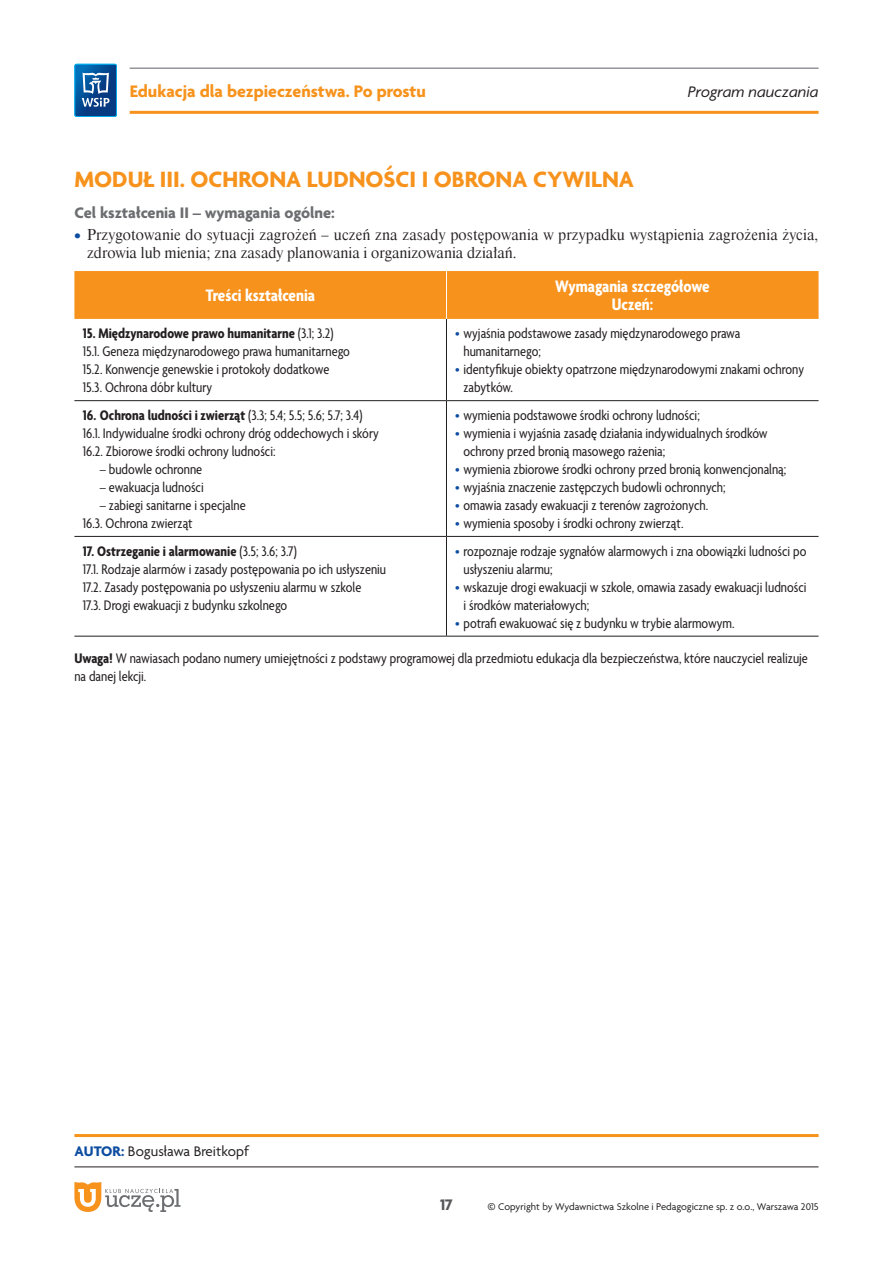
<style>
.page{position:relative;width:893px;height:1263px;background:#fff}
.page>*{position:absolute;margin:0;border:0;box-sizing:border-box;transform-origin:0 0}
.t1{font:700 24px "Agenda Pl";color:#f7931d}
.t2{font:700 condensed 18px/18px "Agenda Pl";color:#fff;text-align:center}
.t3{font:700 18px "Agenda Pl";color:#f7931d}
.t4{font:700 16.5px "Agenda Pl";color:#6c6d70}
.t5{font:italic 16.5px "Agenda Pl";color:#231f20}
.t6{font:700 16.5px "Agenda Pl";color:#57585a}
.t7{font:condensed 15px/18px "Agenda Pl";color:#231f20}
.t8{font:15px/18px "Dutch 801 Hd EU";letter-spacing:.01em;color:#231f20}
.t9{font:15px "Agenda Pl";color:#231f20}
.t10{font:10.5px "Agenda Pl";color:#231f20}
.s1{font-family:"Agenda Pl";font-weight:700;color:#0d4da1}
.s2{font-weight:700}
.s3{color:#0d4da1}
.s4{font-weight:700;color:#0d4da1}
.s5{font-size:13.5px}
</style>
<div class="page">
<hr style="left:74px;top:1134px;width:745px;height:3px;background:#f7931d">
<hr style="left:74px;top:1166px;width:745px;height:1px;background:#231f20">
<div style="left:74px;top:271px;width:745px;height:48px;background:#f7931d"></div>
<hr style="left:446px;top:271px;width:1px;height:48px;background:#fff">
<hr style="left:446px;top:319px;width:1px;height:81px;background:#231f20">
<hr style="left:446px;top:401px;width:1px;height:135px;background:#231f20">
<hr style="left:446px;top:537px;width:1px;height:99px;background:#231f20">
<hr style="left:74px;top:400px;width:372px;height:1px;background:#231f20">
<hr style="left:446px;top:400px;width:373px;height:1px;background:#231f20">
<hr style="left:74px;top:536px;width:372px;height:1px;background:#231f20">
<hr style="left:446px;top:536px;width:373px;height:1px;background:#231f20">
<hr style="left:74px;top:636px;width:372px;height:1px;background:#231f20">
<hr style="left:446px;top:636px;width:373px;height:1px;background:#231f20">
<hr style="left:130px;top:67px;width:689px;height:2px;background:#939598">
<hr style="left:130px;top:111px;width:689px;height:3px;background:#f7931d">
<svg style="left:74px;top:64px;width:43px;height:53px;background:#296ca9"></svg>
<svg style="left:74px;top:1182px;width:107px;height:30px"></svg>
<p class="t3" style="left:130px;top:81px;width:298px">Edukacja dla bezpieczeństwa. Po prostu</p>
<p class="t5" style="left:688px;top:82px;width:132px">Program nauczania</p>
<h1 class="t1" style="left:74px;top:165px;width:557px">Moduł III. Ochrona ludności i obrona cywilna</h1>
<p class="t4" style="left:74px;top:203px;width:262px">Cel kształcenia II – wymagania ogólne:</p>
<p class="t8" style="left:87px;top:226px;width:733px;text-indent:-13px"><span class="s1">•</span> Przygotowanie do sytuacji zagrożeń – uczeń zna zasady postępowania w przypadku wystąpienia zagrożenia życia, zdrowia lub mienia; zna zasady planowania i organizowania działań.</p>
<p class="t2" style="left:206px;top:286px;width:111px">Treści kształcenia</p>
<p class="t2" style="left:555px;top:277px;width:156px">Wymagania szczegółowe<br>Uczeń:</p>
<p class="t7" style="left:83px;top:324px;width:269px"><span class="s2">15. Międzynarodowe prawo humanitarne</span> (3.1; 3.2)<br>15.1. Geneza międzynarodowego prawa humanitarnego 15.2. Konwencje genewskie i protokoły dodatkowe 15.3. Ochrona dóbr kultury</p>
<p class="t7" style="left:463px;top:324px;width:278px;text-indent:-9px"><span class="s3">•</span> wyjaśnia podstawowe zasady międzynarodowego prawa humanitarnego;</p>
<p class="t7" style="left:463px;top:360px;width:342px;text-indent:-9px"><span class="s3">•</span> identyfikuje obiekty opatrzone międzynarodowymi znakami ochrony zabytków.</p>
<p class="t7" style="left:83px;top:406px;width:297px"><span class="s2">16. Ochrona ludności i zwierząt</span> (3.3; 5.4; 5.5; 5.6; 5.7; 3.4)<br>16.1. Indywidualne środki ochrony dróg oddechowych i skóry<br>16.2. Zbiorowe środki ochrony ludności:</p>
<p class="t7" style="left:100px;top:460px;width:104px">– budowle ochronne</p>
<p class="t7" style="left:100px;top:478px;width:105px">– ewakuacja ludności</p>
<p class="t7" style="left:83px;top:496px;width:164px;text-indent:17px">– zabiegi sanitarne i specjalne<br>16.3. Ochrona zwierząt</p>
<p class="t7" style="left:455px;top:406px;width:246px"><span class="s3">•</span> wymienia podstawowe środki ochrony ludności;</p>
<p class="t7" style="left:463px;top:424px;width:306px;text-indent:-9px"><span class="s3">•</span> wymienia i wyjaśnia zasadę działania indywidualnych środków ochrony przed bronią masowego rażenia;</p>
<p class="t7" style="left:455px;top:460px;width:333px"><span class="s3">•</span> wymienia zbiorowe środki ochrony przed bronią konwencjonalną;</p>
<p class="t7" style="left:455px;top:478px;width:272px"><span class="s3">•</span> wyjaśnia znaczenie zastępczych budowli ochronnych;</p>
<p class="t7" style="left:455px;top:496px;width:255px"><span class="s3">•</span> omawia zasady ewakuacji z terenów zagrożonych.</p>
<p class="t7" style="left:455px;top:514px;width:230px"><span class="s3">•</span> wymienia sposoby i środki ochrony zwierząt.</p>
<p class="t7" style="left:83px;top:541px;width:305px"><span class="s2">17. Ostrzeganie i alarmowanie</span> (3.5; 3.6; 3.7)<br>17.1. Rodzaje alarmów i zasady postępowania po ich usłyszeniu 17.2. Zasady postępowania po usłyszeniu alarmu w szkole<br>17.3. Drogi ewakuacji z budynku szkolnego</p>
<p class="t7" style="left:463px;top:541px;width:344px;text-indent:-9px"><span class="s3">•</span> rozpoznaje rodzaje sygnałów alarmowych i zna obowiązki ludności po usłyszeniu alarmu;</p>
<p class="t7" style="left:463px;top:577px;width:345px;text-indent:-9px"><span class="s3">•</span> wskazuje drogi ewakuacji w szkole, omawia zasady ewakuacji ludności i środków materiałowych;</p>
<p class="t7" style="left:455px;top:613px;width:281px"><span class="s3">•</span> potrafi ewakuować się z budynku w trybie alarmowym.</p>
<p class="t7" style="left:74px;top:649px;width:735px"><span class="s2">Uwaga!</span> W nawiasach podano numery umiejętności z podstawy programowej dla przedmiotu edukacja dla bezpieczeństwa, które nauczyciel realizuje na danej lekcji.</p>
<p class="t9" style="left:74px;top:1142px;width:176px"><span class="s4">Autor:</span> Bogusława Breitkopf</p>
<p class="t6" style="left:440px;top:1194px;width:14px">17</p>
<p class="t10" style="left:487px;top:1200px;width:333px"><span class="s5">©</span> Copyright by Wydawnictwa Szkolne i Pedagogiczne sp. z o.o., Warszawa 2015</p>
</div>
